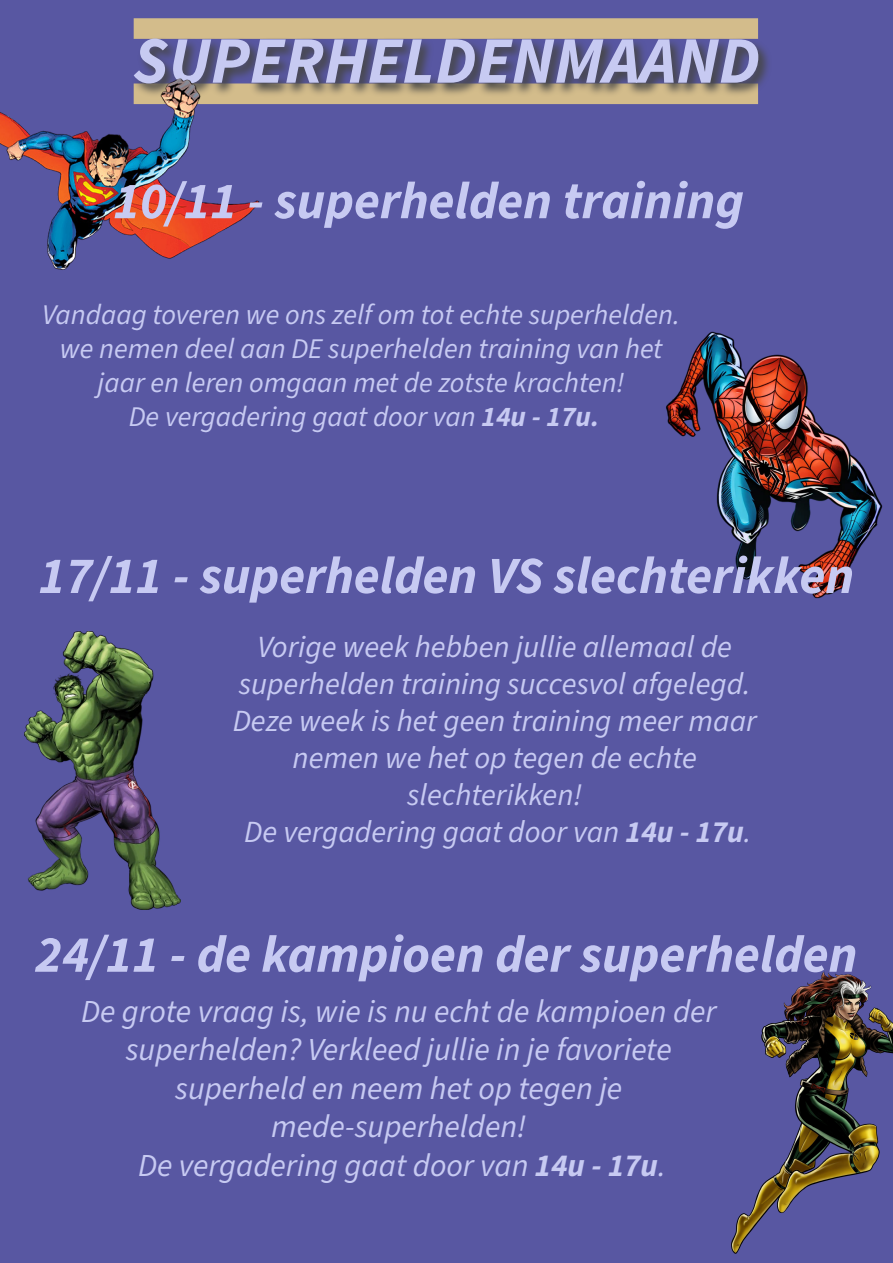
<style>
.page{position:relative;width:893px;height:1263px;background:#5857a2}
.page>*{position:absolute;margin:0;border:0;box-sizing:border-box;transform-origin:0 0}
.t1{font:italic 700 66.45px "Source Sans 3";color:#c7caf2}
.t2{font:italic 700 52.2px "Source Sans 3";color:#c7caf2}
.t3{font:italic 32.1px/38.4px "Source Sans 3";color:#c7caf2;text-align:center}
.t4{font:italic 30.75px/36.9px "Source Sans 3";color:#c7caf2;text-align:center}
.t5{font:italic 28.5px/34.2px "Source Sans 3";color:#c7caf2;text-align:center}
.s1{font-weight:700}
</style>
<div class="page">
<img style="left:133px;top:18px;width:636px;height:87px">
<img style="left:0;top:77px;width:270px;height:193px">
<img style="left:731px;top:971px;width:162px;height:283px">
<img style="left:666px;top:331px;width:217px;height:268px">
<img style="left:25px;top:631px;width:155px;height:278px">
<h1 class="t1" style="left:133px;top:17px;width:629px">SUPERHELDENMAAND</h1>
<h2 class="t2" style="left:114px;top:167px;width:632px">10/11 - superhelden training</h2>
<p class="t5" style="left:42px;top:297px;width:639px">Vandaag toveren we ons zelf om tot echte superhelden. we nemen deel aan DE superhelden training van het jaar en leren omgaan met de zotste krachten!<br>De vergadering gaat door van <span class="s1">14u - 17u.</span></p>
<h2 class="t2" style="left:39px;top:541px;width:817px">17/11 - superhelden VS slechterikken</h2>
<p class="t4" style="left:233px;top:628px;width:526px">Vorige week hebben jullie allemaal de superhelden training succesvol afgelegd.<br>Deze week is het geen training meer maar nemen we het op tegen de echte slechterikken!<br>De vergadering gaat door van <span class="s1">14u - 17u</span>.</p>
<h2 class="t2" style="left:36px;top:920px;width:823px">24/11 - de kampioen der superhelden</h2>
<p class="t3" style="left:81px;top:992px;width:637px">De grote vraag is, wie is nu echt de kampioen der superhelden? Verkleed jullie in je favoriete superheld en neem het op tegen je mede-superhelden!<br>De vergadering gaat door van <span class="s1">14u - 17u</span>.</p>
</div>
